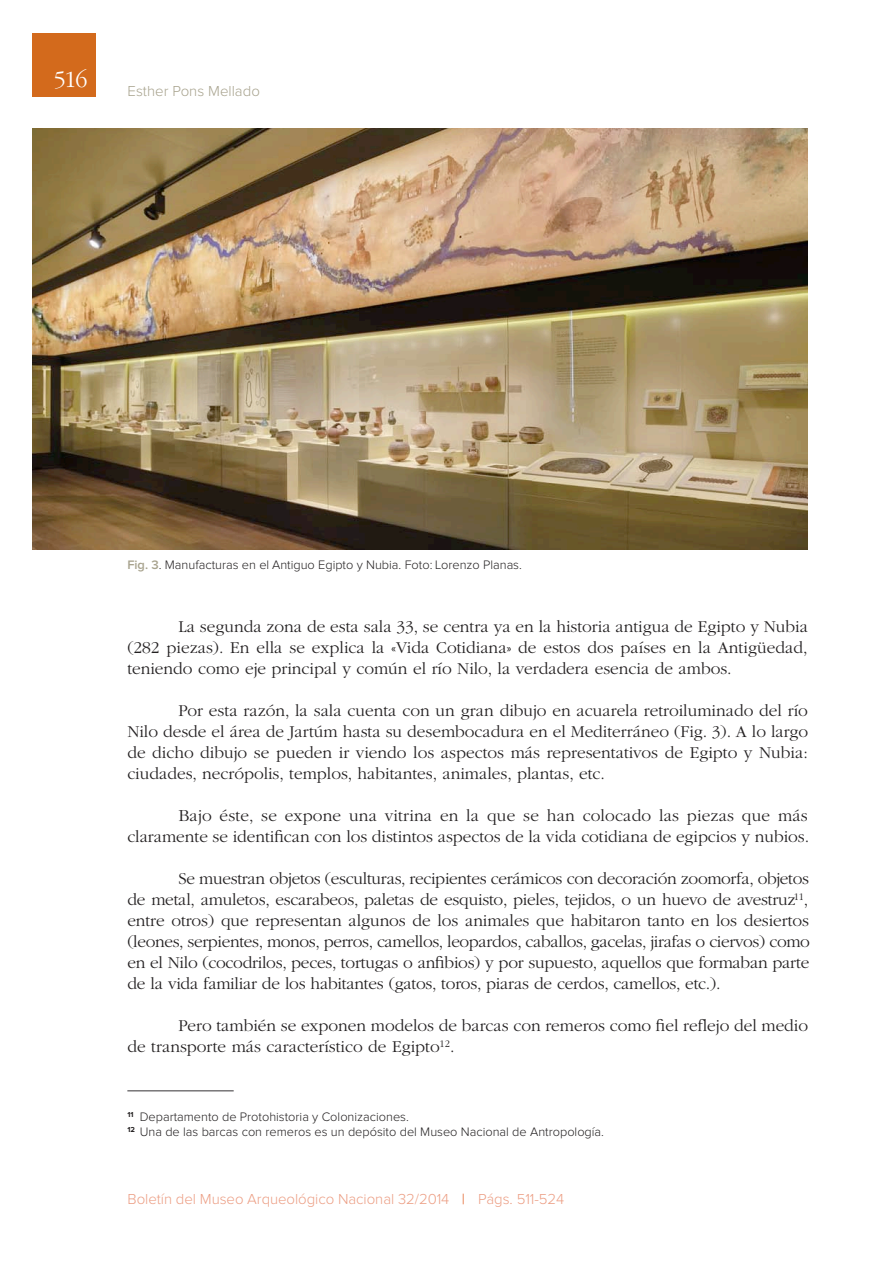
<style>
.page{position:relative;width:893px;height:1263px;background:#fff}
.page>*{position:absolute;margin:0;border:0;box-sizing:border-box;transform-origin:0 0}
.t1{font:300 24px "ITC Garamond Std";color:#fff}
.t2{font:300 17.25px/21px "ITC Garamond Std";color:#232021;text-align:justify}
.t3{font:300 15px "Proxima Nova";letter-spacing:-.005em;color:#ec9e84}
.t4{font:300 15px "Proxima Nova";color:#a8a38e}
.t5{font:300 12.75px/15px "Proxima Nova";color:#232021}
.s1{font-weight:600;color:#a8a38e}
.s2{color:#e05517}
</style>
<div class="page">
<div style="left:32px;top:33px;width:64px;height:64px;background:#d36a1c"></div>
<svg style="left:127px;top:1090px;width:107px;height:2px"></svg>
<img style="left:33px;top:128px;width:775px;height:421px">
<h1 class="t1" style="left:54px;top:70px;width:35px">516</h1>
<p class="t4" style="left:128px;top:85px;width:134px">Esther Pons Mellado</p>
<p class="t5" style="left:127px;top:558px;width:396px"><span class="s1">Fig. 3</span>. Manufacturas en el Antiguo Egipto y Nubia. Foto: Lorenzo Planas.</p>
<p class="t2" style="left:127px;top:618px;width:682px;text-indent:51px">La segunda zona de esta sala 33, se centra ya en la historia antigua de Egipto y Nubia (282 piezas). En ella se explica la «Vida Cotidiana» de estos dos países en la Antigüedad, teniendo como eje principal y común el río Nilo, la verdadera esencia de ambos.</p>
<p class="t2" style="left:127px;top:702px;width:682px;text-indent:51px">Por esta razón, la sala cuenta con un gran dibujo en acuarela retroiluminado del río Nilo de sde el área de Jartúm hasta su desembocadura en el Mediterráneo (Fig. 3). A lo largo de dicho dibujo se pueden ir viendo los aspectos más representativos de Egipto y Nubia: ciudades, necrópolis, templos, habitantes, animales, plantas, etc.</p>
<p class="t2" style="left:127px;top:807px;width:683px;text-align:right">Bajo éste, se expone una vitrina en la que se han colocado las piezas que más claramente se identifican con los distintos aspectos de la vida cotidiana de egipcios y nubios.</p>
<p class="t2" style="left:127px;top:870px;width:684px;text-indent:51px">Se muestran objetos (esculturas, recipientes cerámicos con decoración zoomorfa, objetos de metal, amuletos, escarabeos, paletas de esquisto, pieles, tejidos, o un huevo de avestruz<sup>11</sup>, entre otros) que representan algunos de los animales que habitaron tanto en los desiertos (leones, serpientes, monos, perros, camellos, leopardos, caballos, gacelas, jirafas o ciervos) como en el Nilo (cocodrilos, peces, tortugas o anfibios) y por supuesto, aquellos que formaban parte de la vida familiar de los habitantes (gatos, toros, piaras de cerdos, camellos, etc.).</p>
<p class="t2" style="left:127px;top:1017px;width:682px;text-indent:51px">Pero también se exponen modelos de barcas con remeros como fiel reflejo del medio de transporte más característico de Egipto<sup>12</sup>.</p>
<p class="t5" style="left:128px;top:1110px;width:478px"><sup>11</sup> Departamento de Protohistoria y Colonizaciones.<br><sup>12</sup> Una de las barcas con remeros es un depósito del Museo Nacional de Antropología.</p>
<p class="t3" style="left:128px;top:1193px;width:438px">Boletín del Museo Arqueológico Nacional 32/2014 <span class="s2">|</span> Págs. 511-524</p>
</div>
